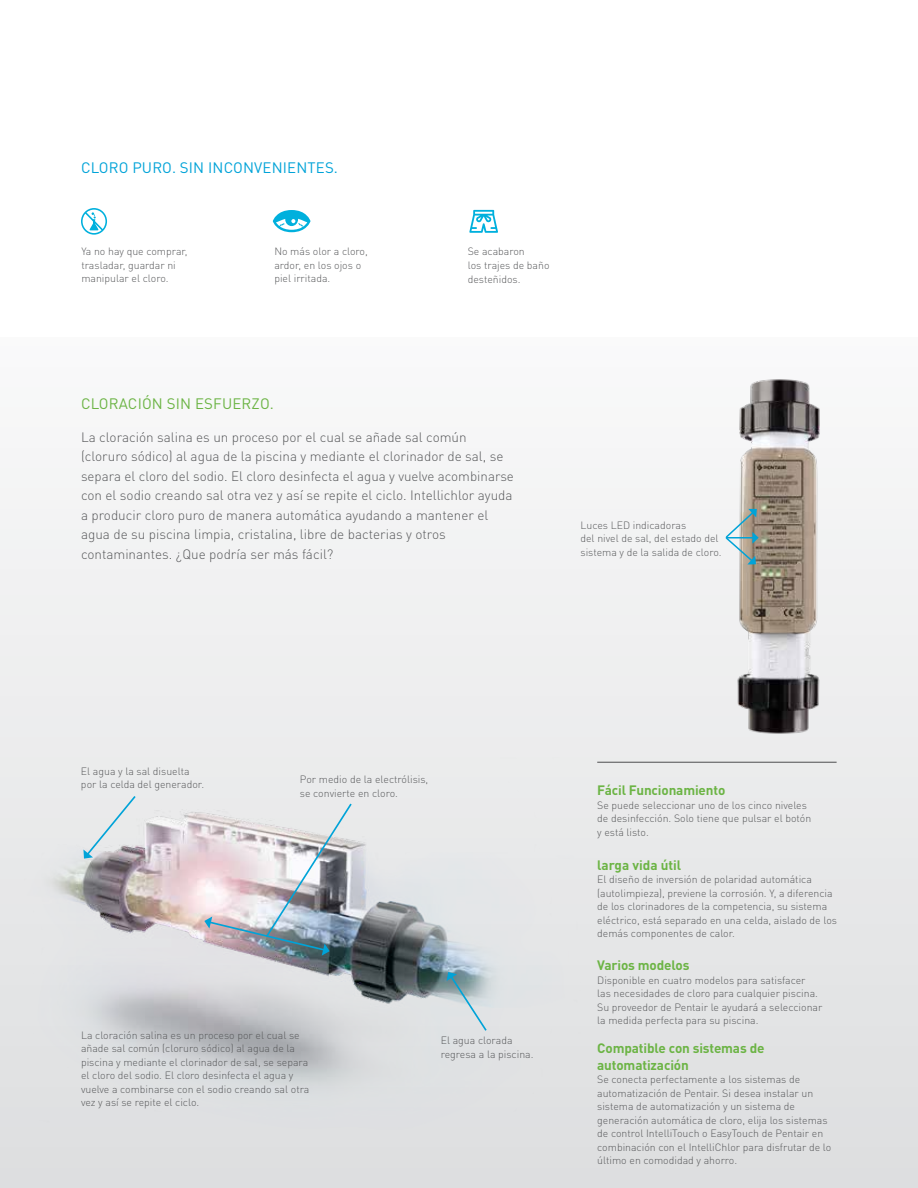
<style>
.page{position:relative;width:918px;height:1188px;background:#fff}
.page>*{position:absolute;margin:0;border:0;box-sizing:border-box;transform-origin:0 0}
.t1{font:15px "DIN Pro";letter-spacing:.01em;color:#00a3d8}
.t2{font:15px "DIN Pro";letter-spacing:.01em;color:#6cb445}
.t3{font:300 13.5px/19.5px "DIN Pro";color:#58595b}
.t4{font:700 13.5px/16.5px "DIN Pro";letter-spacing:-.01em;color:#6cb445}
.t5{font:300 10.5px/13.5px "DIN Pro";color:#58595b}
</style>
<div class="page">
<svg style="left:469px;top:210px;width:29px;height:23px"></svg>
<div style="left:0;top:338px;width:918px;height:850px;background:linear-gradient(to bottom,#f9f9fa,#dddedf)"></div>
<img style="left:0;top:742px;width:580px;height:387px">
<img style="left:720px;top:376px;width:116px;height:363px">
<svg style="left:81px;top:208px;width:26px;height:27px"></svg>
<svg style="left:83px;top:794px;width:54px;height:65px;background:#d7dee2"></svg>
<hr style="left:597px;top:762px;width:240px;height:1px;background:#4d4d4f">
<svg style="left:273px;top:210px;width:38px;height:22px"></svg>
<svg style="left:447px;top:972px;width:41px;height:61px;background:#b8cad0"></svg>
<img style="left:204px;top:802px;width:149px;height:154px">
<svg style="left:724px;top:509px;width:35px;height:56px"></svg>
<h1 class="t1" style="left:81px;top:156px;width:258px">CLORO PURO. SIN INCONVENIENTES.</h1>
<p class="t5" style="left:274px;top:244px;width:95px">No más olor a cloro, ardor, en los ojos o piel irritada.</p>
<p class="t5" style="left:81px;top:244px;width:108px">Ya no hay que comprar, trasladar, guardar ni manipular el cloro.</p>
<p class="t5" style="left:468px;top:244px;width:83px">Se acabaron<br>los trajes de baño desteñidos.</p>
<h1 class="t2" style="left:81px;top:391px;width:194px">CLORACIÓN SIN ESFUERZO.</h1>
<p class="t3" style="left:81px;top:426px;width:434px">La cloración salina es un proceso por el cual se añade sal común (cloruro sódico) al agua de la piscina y mediante el clorinador de sal, se separa el cloro del sodio. El cloro desinfecta el agua y vuelve acombinarse con el sodio creando sal otra vez y así se repite el ciclo. Intellichlor ayuda a producir cloro puro de manera automática ayudando a mantener el agua de su piscina limpia, cristalina, libre de bacterias y otros contaminantes. ¿Que podría ser más fácil?</p>
<p class="t5" style="left:580px;top:517px;width:143px">Luces LED indicadoras<br>del nivel de sal, del estado del sistema y de la salida de cloro.</p>
<p class="t5" style="left:81px;top:763px;width:125px">El agua y la sal disuelta por la celda del generador.</p>
<p class="t5" style="left:300px;top:772px;width:130px">Por medio de la electrólisis, se convierte en cloro.</p>
<p class="t5" style="left:81px;top:1027px;width:230px">La cloración salina es un proceso por el cual se añade sal común (cloruro sódico) al agua de la piscina y mediante el clorinador de sal, se separa el cloro del sodio. El cloro desinfecta el agua y vuelve a combinarse con el sodio creando sal otra vez y así se repite el ciclo.</p>
<p class="t5" style="left:441px;top:1033px;width:94px">El agua clorada regresa a la piscina.</p>
<p class="t4" style="left:597px;top:780px;width:130px">Fácil Funcionamiento</p>
<p class="t5" style="left:597px;top:797px;width:216px">Se puede seleccionar uno de los cinco niveles de desinfección. Solo tiene que pulsar el botón y está listo.</p>
<p class="t4" style="left:597px;top:855px;width:86px">larga vida útil</p>
<p class="t5" style="left:597px;top:872px;width:241px">El diseño de inversión de polaridad automática (autolimpieza), previene la corrosión. Y, a diferencia de los clorinadores de la competencia, su sistema eléctrico, está separado en una celda, aislado de los demás componentes de calor.</p>
<p class="t4" style="left:597px;top:956px;width:94px">Varios modelos</p>
<p class="t5" style="left:597px;top:972px;width:227px">Disponible en cuatro modelos para satisfacer<br>las necesidades de cloro para cualquier piscina.<br>Su proveedor de Pentair le ayudará a seleccionar la medida perfecta para su piscina.</p>
<p class="t4" style="left:597px;top:1039px;width:169px">Compatible con sistemas de automatización</p>
<p class="t5" style="left:597px;top:1072px;width:236px">Se conecta perfectamente a los sistemas de automatización de Pentair. Si desea instalar un sistema de automatización y un sistema de generación automática de cloro, elija los sistemas de control IntelliTouch o EasyTouch de Pentair en combinación con el IntelliChlor para disfrutar de lo último en comodidad y ahorro.</p>
</div>
